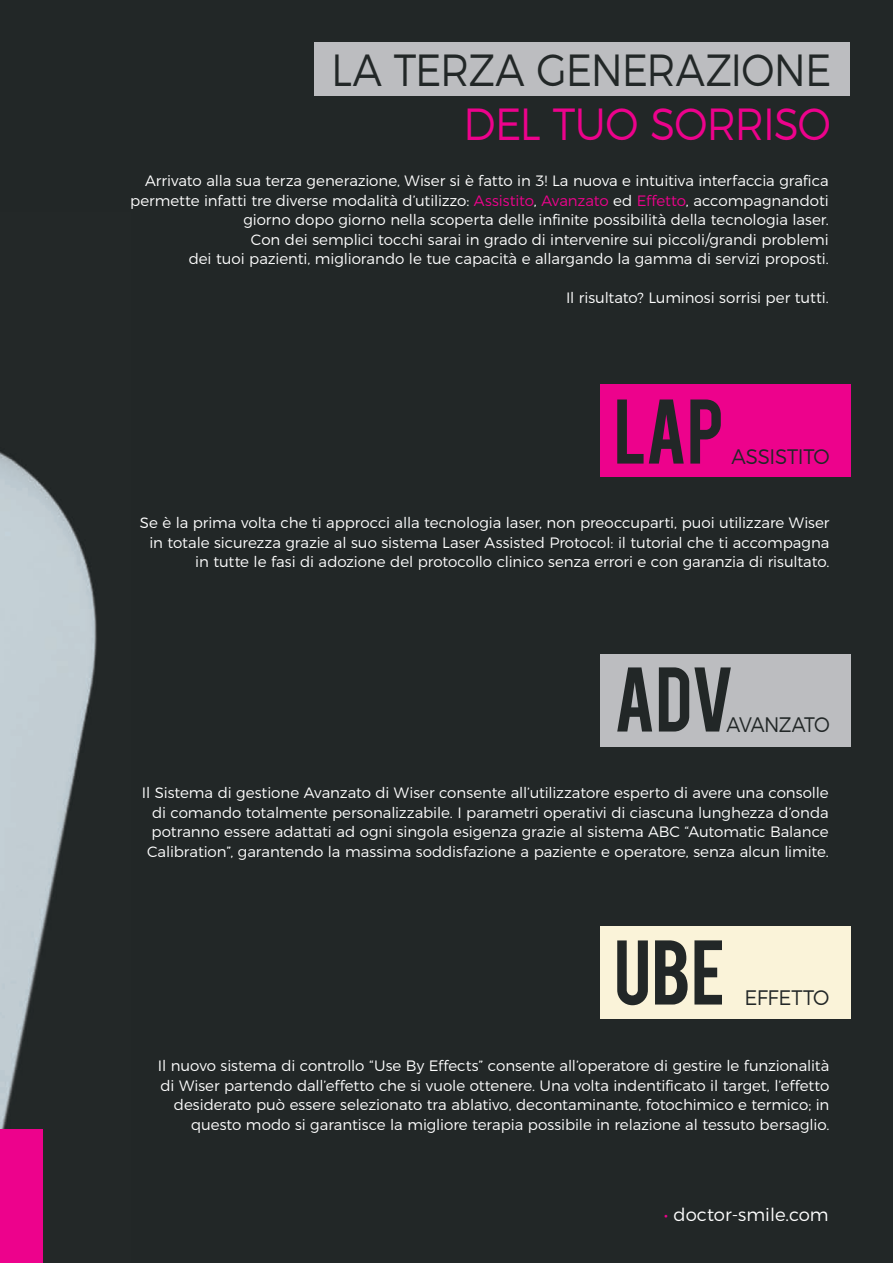
<style>
.page{position:relative;width:893px;height:1263px;background:#222727}
.page>*{position:absolute;margin:0;border:0;box-sizing:border-box;transform-origin:0 0}
.t1{font:72px "Bebas";color:#222727}
.t2{font:300 45px "Montserrat";letter-spacing:-.025em;color:#222727;scale:.9 1}
.t3{font:300 45px "Montserrat";letter-spacing:-.02em;color:#ed028c;scale:.9 1}
.t4{font:300 21px "Montserrat";letter-spacing:-.02em;color:#222727;scale:.95 1}
.t5{font:300 21px "Montserrat";letter-spacing:-.045em;color:#222727;scale:.92 1}
.t6{font:300 18px "Montserrat";color:#fff}
.t7{font:300 15px/19.5px "Montserrat";letter-spacing:-.005em;color:#fff;text-align:right}
.s1{color:#ed028c}
</style>
<div class="page">
<img style="left:0;top:451px;width:97px;height:679px">
<div style="left:0;top:1130px;width:43px;height:133px;background:#ed028c"></div>
<div style="left:315px;top:43px;width:535px;height:53px;background:#bcbdc0"></div>
<div style="left:600px;top:385px;width:250px;height:92px;background:#ed028c"></div>
<div style="left:600px;top:654px;width:250px;height:92px;background:#bcbdc0"></div>
<div style="left:600px;top:926px;width:250px;height:93px;background:#faf3d9"></div>
<h2 class="t2" style="left:331px;top:35px;width:558px">LA TERZA GENERAZIONE</h2>
<h2 class="t3" style="left:464px;top:88px;width:410px">DEL TUO SORRISO</h2>
<p class="t7" style="left:130px;top:170px;width:700px">Arrivato alla sua terza generazione, Wiser si è fatto in 3! La nuova e intuitiva interfaccia grafica permette infatti tre diverse modalità d’utilizzo: <span class="s1">Assistito</span>, <span class="s1">Avanzato</span> ed <span class="s1">Effetto</span>, accompagnandoti giorno dopo giorno nella scoperta delle infinite possibilità della tecnologia laser.<br>Con dei semplici tocchi sarai in grado di intervenire sui piccoli/grandi problemi<br>dei tuoi pazienti, migliorando le tue capacità e allargando la gamma di servizi proposti.</p>
<p class="t7" style="left:566px;top:287px;width:264px">Il risultato? Luminosi sorrisi per tutti.</p>
<h1 class="t1" style="left:614px;top:379px;width:112px">LAP</h1>
<h3 class="t4" style="left:731px;top:441px;width:105px">ASSISTITO</h3>
<p class="t7" style="left:140px;top:512px;width:691px">Se è la prima volta che ti approcci alla tecnologia laser, non preoccuparti, puoi utilizzare Wiser in totale sicurezza grazie al suo sistema Laser Assisted Protocol: il tutorial che ti accompagna in tutte le fasi di adozione del protocollo clinico senza errori e con garanzia di risultato.</p>
<h1 class="t1" style="left:614px;top:647px;width:122px">ADV</h1>
<h3 class="t5" style="left:726px;top:708px;width:114px">AVANZATO</h3>
<p class="t7" style="left:142px;top:782px;width:688px">Il Sistema di gestione Avanzato di Wiser consente all’utilizzatore esperto di avere una consolle di comando totalmente personalizzabile. I parametri operativi di ciascuna lunghezza d’onda potranno essere adattati ad ogni singola esigenza grazie al sistema ABC “Automatic Balance Calibration”, garantendo la massima soddisfazione a paziente e operatore, senza alcun limite.</p>
<h1 class="t1" style="left:614px;top:920px;width:113px">UBE</h1>
<h3 class="t4" style="left:744px;top:981px;width:91px">EFFETTO</h3>
<p class="t7" style="left:158px;top:1055px;width:673px">Il nuovo sistema di controllo “Use By Effects” consente all’operatore di gestire le funzionalità di Wiser partendo dall’effetto che si vuole ottenere. Una volta indentificato il target, l’effetto desiderato può essere selezionato tra ablativo, decontaminante, fotochimico e termico; in questo modo si garantisce la migliore terapia possibile in relazione al tessuto bersaglio.</p>
<p class="t6" style="left:664px;top:1200px;width:167px"><span class="s1">•</span> doctor-smile.com</p>
</div>
